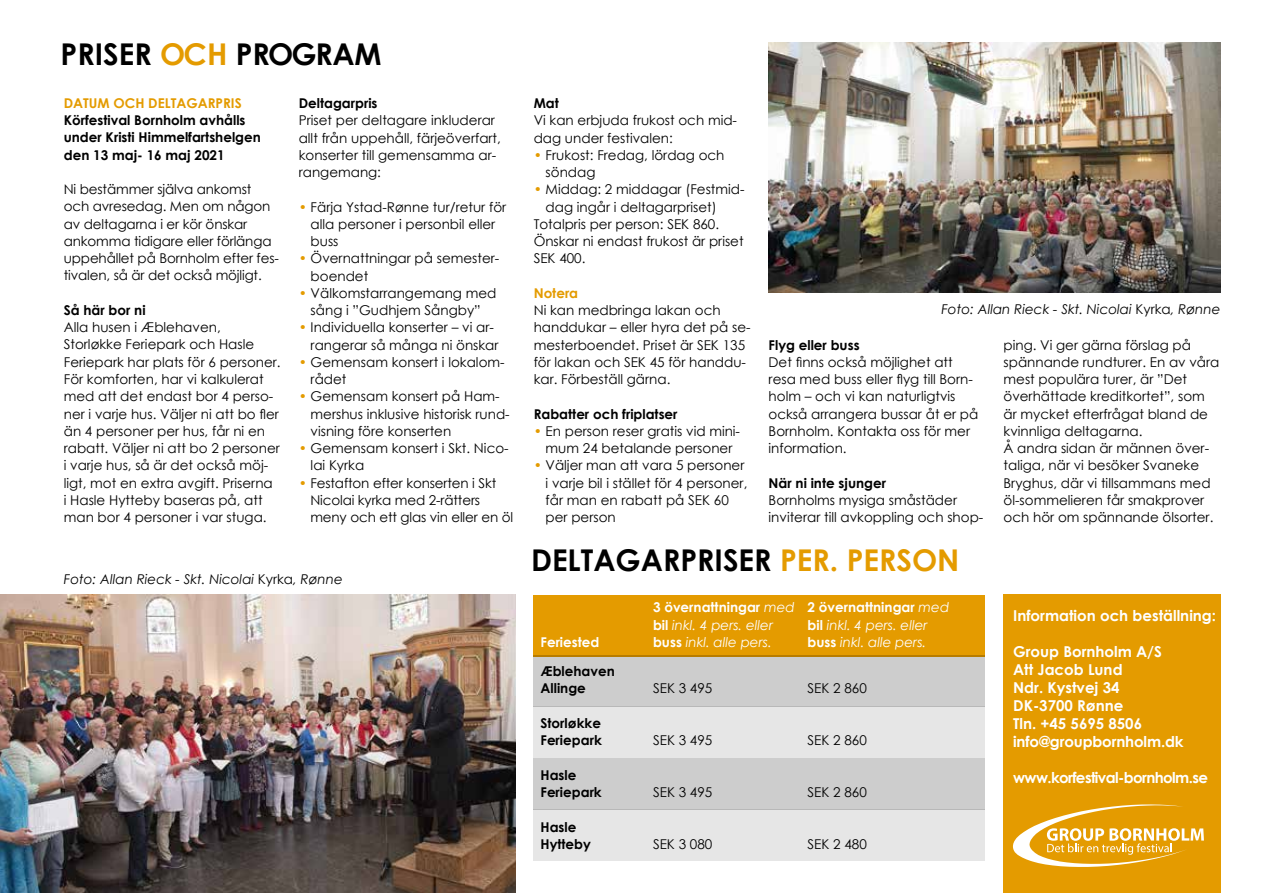
<style>
.page{position:relative;width:1263px;height:893px;background:#fff}
.page>*{position:absolute;margin:0;border:0;box-sizing:border-box;transform-origin:0 0}
.t1{font:700 30px "Century Gothic";color:#000}
.t2{font:700 15px/18px "Century Gothic";color:#fff}
.t3{font:700 15px "Century Gothic";letter-spacing:-.04em;color:#fff}
.t4{font:13.5px/17.2px "Century Gothic";color:#000}
.t5{font:700 13.5px/17.2px "Century Gothic";color:#000}
.t6{font:italic 13.5px "Century Gothic";color:#000}
.t7{font:700 13.5px/17.2px "Century Gothic";color:#fff}
.t8{font:italic 13.5px "Century Gothic";color:#fff}
.t9{font:700 13.5px "Century Gothic";color:#e49b00}
.s1{color:#e49b00}
.s2{font-style:normal}
.s3{font-weight:400;font-style:italic}
.s4{font-weight:700;font-style:normal}
</style>
<div class="page">
<div style="left:1003px;top:594px;width:217px;height:299px;background:#e49b00"></div>
<svg style="left:1013px;top:804px;width:191px;height:63px"></svg>
<div style="left:534px;top:595px;width:451px;height:61px;background:#e49b00"></div>
<div style="left:534px;top:656px;width:451px;height:51px;background:#cdcdcd"></div>
<div style="left:534px;top:758px;width:451px;height:51px;background:#cdcdcd"></div>
<div style="left:534px;top:809px;width:451px;height:51px;background:#e6e6e6"></div>
<div style="left:534px;top:707px;width:451px;height:51px;background:#e6e6e6"></div>
<img style="left:0;top:594px;width:515px;height:299px">
<img style="left:768px;top:43px;width:452px;height:249px">
<h1 class="t1" style="left:61px;top:31px;width:323px">PRISER <span class="s1">OCH</span> PROGRAM</h1>
<p class="t9" style="left:64px;top:93px;width:179px">DATUM OCH DELTAGARPRIS</p>
<p class="t5" style="left:64px;top:111px;width:199px">Körfestival Bornholm avhålls under Kristi Himmelfartshelgen den 13 maj- 16 maj 2021</p>
<p class="t4" style="left:64px;top:180px;width:217px">Ni bestämmer själva ankomst och avresedag. Men om någon av deltagarna i er kör önskar ankomma tidigare eller förlänga uppehållet på Bornholm efter fes&shy;tivalen, så är det också möjligt.</p>
<p class="t5" style="left:64px;top:301px;width:83px">Så här bor ni</p>
<p class="t4" style="left:64px;top:319px;width:218px">Alla husen i Æblehaven,<br>Storløkke Feriepark och Hasle<br>Feriepark har plats för 6 personer.<br>För komforten, har vi kalkulerat med att det endast bor 4 perso&shy;ner i varje hus. Väljer ni att bo fler än 4 personer per hus, får ni en rabatt. Väljer ni att bo 2 personer i varje hus, så är det också möj&shy;ligt, mot en extra avgift. Priserna<br>i Hasle Hytteby baseras på, att man bor 4 personer i var stuga.</p>
<p class="t5" style="left:299px;top:94px;width:80px">Deltagarpris</p>
<p class="t4" style="left:299px;top:112px;width:204px">Priset per deltagare inkluderar allt från uppehåll, färjeöverfart, konserter till gemensamma ar&shy;rangemang:</p>
<p class="t4" style="left:311px;top:198px;width:197px;text-indent:-12px"><span class="s1">•</span> Färja Ystad-Rønne tur/retur för alla personer i personbil eller buss</p>
<p class="t4" style="left:311px;top:250px;width:190px;text-indent:-12px"><span class="s1">•</span> Övernattningar på semester&shy;boendet</p>
<p class="t4" style="left:299px;top:284px;width:199px;text-align:center"><span class="s1">•</span> Välkomstarrangemang med sång i ”Gudhjem Sångby”</p>
<p class="t4" style="left:311px;top:319px;width:189px;text-indent:-12px"><span class="s1">•</span> Individuella konserter – vi ar&shy;rangerar så många ni önskar</p>
<p class="t4" style="left:311px;top:353px;width:195px;text-indent:-12px"><span class="s1">•</span> Gemensam konsert i lokalom&shy;rådet</p>
<p class="t4" style="left:311px;top:388px;width:201px;text-indent:-12px"><span class="s1">•</span> Gemensam konsert på Ham&shy;mershus inklusive historisk rund&shy;visning före konserten</p>
<p class="t4" style="left:311px;top:439px;width:200px;text-indent:-12px"><span class="s1">•</span> Gemensam konsert i Skt. Nico&shy;lai Kyrka</p>
<p class="t4" style="left:310px;top:474px;width:204px;text-indent:-12px"><span class="s1">•</span> Festafton efter konserten i Skt<br>Nicolai kyrka med 2-rätters meny och ett glas vin eller en öl</p>
<p class="t6" style="left:64px;top:570px;width:281px">Foto: Allan Rieck - Skt. Nicolai <span class="s2">Kyrka</span>, Rønne</p>
<p class="t5" style="left:534px;top:94px;width:27px">Mat</p>
<p class="t4" style="left:534px;top:112px;width:205px">Vi kan erbjuda frukost och mid&shy;dag under festivalen:</p>
<p class="t4" style="left:546px;top:146px;width:180px;text-indent:-12px"><span class="s1">•</span> Frukost: Fredag, lördag och söndag</p>
<p class="t4" style="left:534px;top:181px;width:212px"><span class="s1">•</span> Middag: 2 middagar (Festmid-</p>
<p class="t4" style="left:546px;top:198px;width:173px">dag ingår i deltagarpriset)</p>
<p class="t4" style="left:534px;top:215px;width:187px">Totalpris per person: SEK 860.</p>
<p class="t4" style="left:534px;top:232px;width:211px">Önskar ni endast frukost är priset</p>
<p class="t4" style="left:534px;top:250px;width:53px">SEK 400.</p>
<p class="t9" style="left:534px;top:283px;width:46px">Notera</p>
<p class="t4" style="left:534px;top:301px;width:218px">Ni kan medbringa lakan och handdukar – eller hyra det på se&shy;mesterboendet. Priset är SEK 135 för lakan och SEK 45 för handdu&shy;kar. Förbeställ gärna.</p>
<p class="t5" style="left:534px;top:404px;width:145px">Rabatter och friplatser</p>
<p class="t4" style="left:534px;top:422px;width:208px;text-align:center"><span class="s1">•</span> En person reser gratis vid mini&shy;mum 24 betalande personer</p>
<p class="t4" style="left:546px;top:457px;width:203px;text-indent:-12px"><span class="s1">•</span> Väljer man att vara 5 personer i varje bil i stället för 4 personer, får man en rabatt på SEK 60 per person</p>
<p class="t6" style="left:941px;top:300px;width:281px">Foto: Allan Rieck - Skt. Nicolai <span class="s2">Kyrka</span>, Rønne</p>
<p class="t5" style="left:769px;top:335px;width:92px">Flyg eller buss</p>
<p class="t4" style="left:769px;top:353px;width:211px">Det finns också möjlighet att resa med buss eller flyg till Born&shy;holm – och vi kan naturligtvis också arrangera bussar åt er på<br>Bornholm. Kontakta oss för mer information.</p>
<p class="t5" style="left:769px;top:473px;width:119px">När ni inte sjunger</p>
<p class="t4" style="left:769px;top:491px;width:216px">Bornholms mysiga småstäder inviterar till avkoppling och shop-</p>
<p class="t4" style="left:1003px;top:336px;width:217px">ping. Vi ger gärna förslag på spännande rundturer. En av våra mest populära turer, är ”Det överhättade kreditkortet”, som är mycket efterfrågat bland de kvinnliga deltagarna.<br>Å andra sidan är männen över&shy;taliga, när vi besöker Svaneke<br>Bryghus, där vi tillsammans med öl-sommelieren får smakprover och hör om spännande ölsorter.</p>
<h1 class="t1" style="left:531px;top:537px;width:430px">DELTAGARPRISER <span class="s1">PER. PERSON</span></h1>
<p class="t7" style="left:653px;top:598px;width:298px">3 övernattningar <span class="s3">med</span> 2 övernattningar <span class="s3">med </span>bil <span class="s3">inkl. 4 pers. eller</span></p>
<p class="t8" style="left:807px;top:615px;width:122px"><span class="s4">bil</span> inkl. 4 pers. eller</p>
<p class="t7" style="left:540px;top:633px;width:60px">Feriested</p>
<p class="t8" style="left:653px;top:633px;width:120px"><span class="s4">buss</span> inkl. alle pers.</p>
<p class="t8" style="left:807px;top:633px;width:120px"><span class="s4">buss</span> inkl. alle pers.</p>
<p class="t5" style="left:540px;top:662px;width:76px">Æblehaven<br>Allinge</p>
<p class="t4" style="left:653px;top:680px;width:61px">SEK 3 495</p>
<p class="t4" style="left:807px;top:680px;width:61px">SEK 2 860</p>
<p class="t5" style="left:540px;top:714px;width:63px">Storløkke<br>Feriepark</p>
<p class="t5" style="left:540px;top:766px;width:63px">Hasle<br>Feriepark</p>
<p class="t5" style="left:540px;top:817px;width:52px">Hasle<br>Hytteby</p>
<p class="t4" style="left:653px;top:731px;width:61px">SEK 3 495</p>
<p class="t4" style="left:807px;top:731px;width:61px">SEK 2 860</p>
<p class="t4" style="left:653px;top:783px;width:61px">SEK 3 495</p>
<p class="t4" style="left:807px;top:783px;width:61px">SEK 2 860</p>
<p class="t4" style="left:653px;top:835px;width:61px">SEK 3 080</p>
<p class="t4" style="left:807px;top:835px;width:61px">SEK 2 480</p>
<p class="t2" style="left:1013px;top:606px;width:204px">Information och beställning:</p>
<p class="t2" style="left:1013px;top:642px;width:172px">Group Bornholm A/S<br>Att Jacob Lund<br>Ndr. Kystvej 34<br>DK-3700 Rønne<br>Tln. +45 5695 8506 info@groupbornholm.dk</p>
<p class="t3" style="left:1013px;top:766px;width:196px">www.korfestival-bornholm.se</p>
</div>
